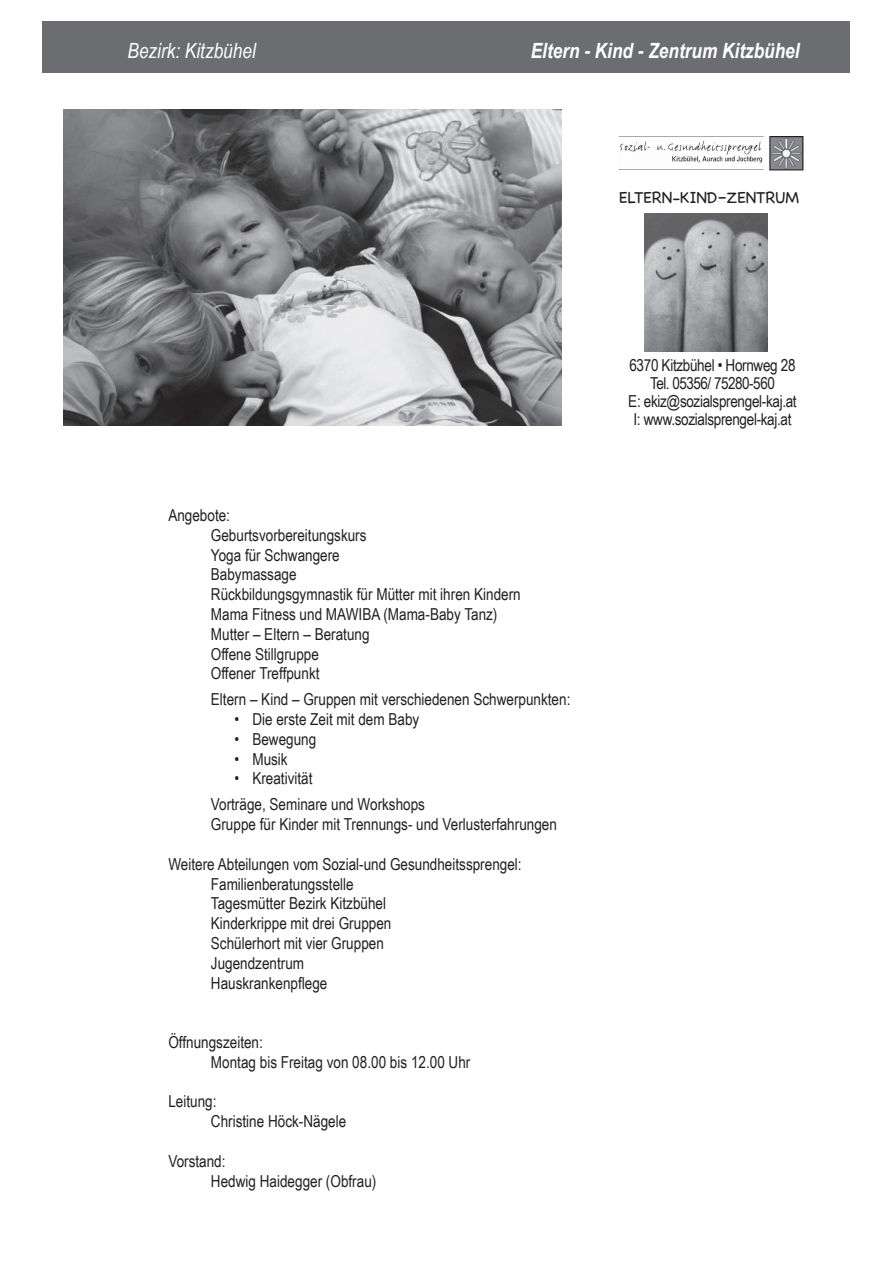
<style>
.page{position:relative;width:893px;height:1263px;background:#fff}
.page>*{position:absolute;margin:0;border:0;box-sizing:border-box;transform-origin:0 0}
.t1{font:italic 700 21px "Arial Narrow";color:#fff}
.t2{font:italic 21px "Arial Narrow";color:#fff}
.t3{font:16.5px/19.8px "Arial Narrow";color:#231f20}
.t4{font:16.5px/18px "Arial Narrow";letter-spacing:-.02em;color:#231f20;text-align:center}
.t5{font:16.5px "Chalkboard";letter-spacing:-.02em;color:#231f20}
</style>
<div class="page">
<div style="left:43px;top:21px;width:807px;height:51px;background:#6c6d70"></div>
<img style="left:645px;top:213px;width:122px;height:139px">
<img style="left:618px;top:136px;width:186px;height:35px">
<img style="left:64px;top:110px;width:497px;height:315px">
<p class="t2" style="left:128px;top:36px;width:130px">Bezirk: Kitzbühel</p>
<p class="t1" style="left:531px;top:35px;width:270px">Eltern - Kind - Zentrum Kitzbühel</p>
<p class="t5" style="left:619px;top:188px;width:182px">ELTERN-KIND–ZENTRUM</p>
<p class="t3" style="left:211px;top:505px;width:311px;text-indent:-43px">Angebote:<br>Geburtsvorbereitungskurs<br>Yoga für Schwangere<br>Babymassage<br>Rückbildungsgymnastik für Mütter mit ihren Kindern<br>Mama Fitness und MAWIBA (Mama-Baby Tanz)<br>Mutter – Eltern – Beratung<br>Offene Stillgruppe<br>Offener Treffpunkt</p>
<p class="t3" style="left:211px;top:689px;width:361px">Eltern – Kind – Gruppen mit verschiedenen Schwerpunkten:</p>
<p class="t3" style="left:234px;top:709px;width:186px">• Die erste Zeit mit dem Baby</p>
<p class="t3" style="left:234px;top:728px;width:83px">• Bewegung</p>
<p class="t3" style="left:234px;top:748px;width:55px">• Musik</p>
<p class="t3" style="left:211px;top:765px;width:216px;line-height:25.8px;text-indent:23px">• Kreativität<br>Vorträge, Seminare und Workshops</p>
<p class="t3" style="left:211px;top:814px;width:348px">Gruppe für Kinder mit Trennungs- und Verlusterfahrungen</p>
<p class="t3" style="left:211px;top:853px;width:312px;text-indent:-43px">Weitere Abteilungen vom Sozial-und Gesundheitssprengel:<br>Familienberatungsstelle<br>Tagesmütter Bezirk Kitzbühel<br>Kinderkrippe mit drei Gruppen<br>Schülerhort mit vier Gruppen<br>Jugendzentrum<br>Hauskrankenpflege</p>
<p class="t3" style="left:211px;top:1031px;width:261px;text-indent:-43px">Öffnungszeiten:<br>Montag bis Freitag von 08.00 bis 12.00 Uhr</p>
<p class="t3" style="left:211px;top:1091px;width:137px;text-indent:-43px">Leitung:<br>Christine Höck-Nägele</p>
<p class="t3" style="left:211px;top:1150px;width:167px;text-indent:-43px">Vorstand:<br>Hedwig Haidegger (Obfrau)</p>
<p class="t4" style="left:628px;top:356px;width:170px">6370 Kitzbühel • Hornweg 28<br>Tel. 05356/ 75280-560<br>E: ekiz@sozialsprengel-kaj.at<br>I: www.sozialsprengel-kaj.at</p>
</div>
